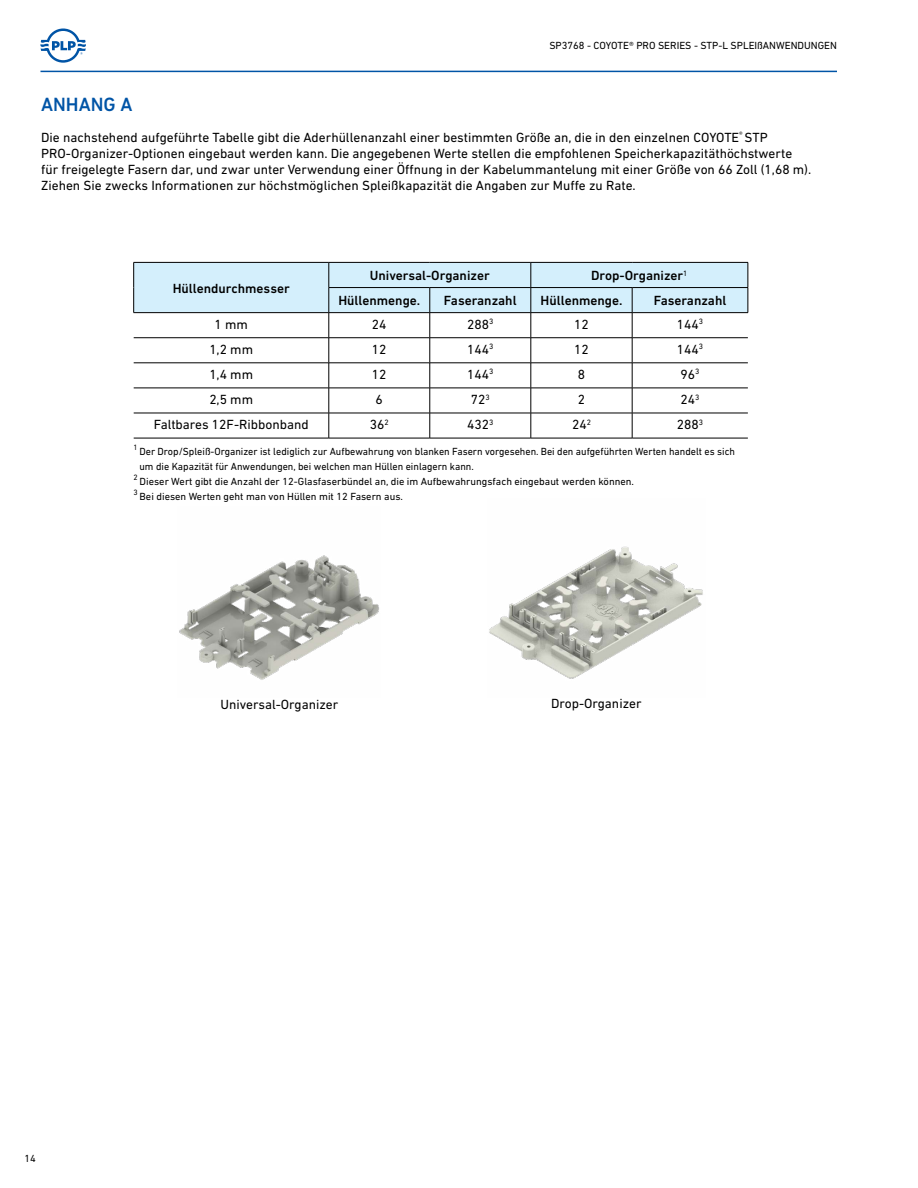
<style>
.page{position:relative;width:918px;height:1188px;background:#fff}
.page>*{position:absolute;margin:0;border:0;box-sizing:border-box;transform-origin:0 0}
.t1{font:500 19.5px "DIN Next LT Pro";color:#0054a6}
.t2{font:13.5px/16.2px "DIN Next LT Pro";color:#000}
.t3{font:500 13.5px "DIN Next LT Pro";color:#000}
.t4{font:10.5px "DIN Next LT Pro";color:#000}
</style>
<div class="page">
<hr style="left:40px;top:71px;width:797px;height:1px;background:#0054a6">
<svg style="left:41px;top:29px;width:45px;height:34px"></svg>
<hr style="left:134px;top:438px;width:195px;height:1px;background:#000">
<hr style="left:329px;top:438px;width:101px;height:1px;background:#000">
<hr style="left:430px;top:438px;width:101px;height:1px;background:#000">
<hr style="left:531px;top:438px;width:101px;height:1px;background:#000">
<svg style="left:133px;top:262px;width:616px;height:176px"></svg>
<hr style="left:632px;top:438px;width:116px;height:1px;background:#000">
<img style="left:179px;top:555px;width:200px;height:125px">
<img style="left:489px;top:546px;width:214px;height:133px">
<h1 class="t1" style="left:41px;top:93px;width:93px">ANHANG A</h1>
<p class="t4" style="left:549px;top:40px;width:289px">SP3768 - COYOTE® PRO SERIES - STP-L SPLEIßANWENDUNGEN</p>
<p class="t2" style="left:41px;top:129px;width:772px">Die nachstehend aufgeführte Tabelle gibt die Aderhüllenanzahl einer bestimmten Größe an, die in den einzelnen COYOTE<sup>®</sup> STP PRO-Organizer-Optionen eingebaut werden kann. Die angegebenen Werte stellen die empfohlenen Speicherkapazitäthöchstwerte für freigelegte Fasern dar, und zwar unter Verwendung einer Öffnung in der Kabelummantelung mit einer Größe von 66 Zoll (1,68 m).<br>Ziehen Sie zwecks Informationen zur höchstmöglichen Spleißkapazität die Angaben zur Muffe zu Rate.</p>
<p class="t3" style="left:173px;top:280px;width:119px">Hüllendurchmesser</p>
<p class="t3" style="left:370px;top:268px;width:122px">Universal-Organizer</p>
<p class="t3" style="left:591px;top:268px;width:98px">Drop-Organizer<sup>1</sup></p>
<p class="t3" style="left:338px;top:293px;width:83px">Hüllenmenge.</p>
<p class="t3" style="left:444px;top:293px;width:74px">Faseranzahl</p>
<p class="t3" style="left:541px;top:293px;width:83px">Hüllenmenge.</p>
<p class="t3" style="left:654px;top:293px;width:74px">Faseranzahl</p>
<p class="t2" style="left:215px;top:316px;width:35px">1 mm</p>
<p class="t2" style="left:372px;top:316px;width:16px">24</p>
<p class="t2" style="left:467px;top:316px;width:28px">288<sup>3</sup></p>
<p class="t2" style="left:574px;top:316px;width:16px">12</p>
<p class="t2" style="left:677px;top:316px;width:28px">144<sup>3</sup></p>
<p class="t2" style="left:209px;top:341px;width:45px">1,2 mm</p>
<p class="t2" style="left:372px;top:341px;width:16px">12</p>
<p class="t2" style="left:467px;top:341px;width:28px">144<sup>3</sup></p>
<p class="t2" style="left:574px;top:341px;width:16px">12</p>
<p class="t2" style="left:677px;top:341px;width:28px">144<sup>3</sup></p>
<p class="t2" style="left:209px;top:366px;width:45px">1,4 mm</p>
<p class="t2" style="left:372px;top:366px;width:16px">12</p>
<p class="t2" style="left:467px;top:366px;width:28px">144<sup>3</sup></p>
<p class="t2" style="left:578px;top:366px;width:9px">8</p>
<p class="t2" style="left:681px;top:366px;width:20px">96<sup>3</sup></p>
<p class="t2" style="left:209px;top:391px;width:45px">2,5 mm</p>
<p class="t2" style="left:376px;top:391px;width:9px">6</p>
<p class="t2" style="left:471px;top:391px;width:20px">72<sup>3</sup></p>
<p class="t2" style="left:578px;top:391px;width:9px">2</p>
<p class="t2" style="left:681px;top:391px;width:20px">24<sup>3</sup></p>
<p class="t2" style="left:154px;top:416px;width:156px">Faltbares 12F-Ribbonband</p>
<p class="t2" style="left:370px;top:416px;width:20px">36<sup>2</sup></p>
<p class="t2" style="left:467px;top:416px;width:28px">432<sup>3</sup></p>
<p class="t2" style="left:572px;top:416px;width:20px">24<sup>2</sup></p>
<p class="t2" style="left:677px;top:416px;width:28px">288<sup>3</sup></p>
<p class="t4" style="left:134px;top:445px;width:603px"><sup>1</sup> Der Drop/Spleiß-Organizer ist lediglich zur Aufbewahrung von blanken Fasern vorgesehen. Bei den aufgeführten Werten handelt es sich</p>
<p class="t4" style="left:139px;top:460px;width:336px">um die Kapazität für Anwendungen, bei welchen man Hüllen einlagern kann.</p>
<p class="t4" style="left:134px;top:475px;width:502px"><sup>2</sup> Dieser Wert gibt die Anzahl der 12-Glasfaserbündel an, die im Aufbewahrungsfach eingebaut werden können.</p>
<p class="t4" style="left:134px;top:490px;width:271px"><sup>3</sup> Bei diesen Werten geht man von Hüllen mit 12 Fasern aus.</p>
<p class="t4" style="left:25px;top:1152px;width:13px">14</p>
<p class="t2" style="left:220px;top:696px;width:119px">Universal-Organizer</p>
<p class="t2" style="left:551px;top:696px;width:92px">Drop-Organizer</p>
</div>
